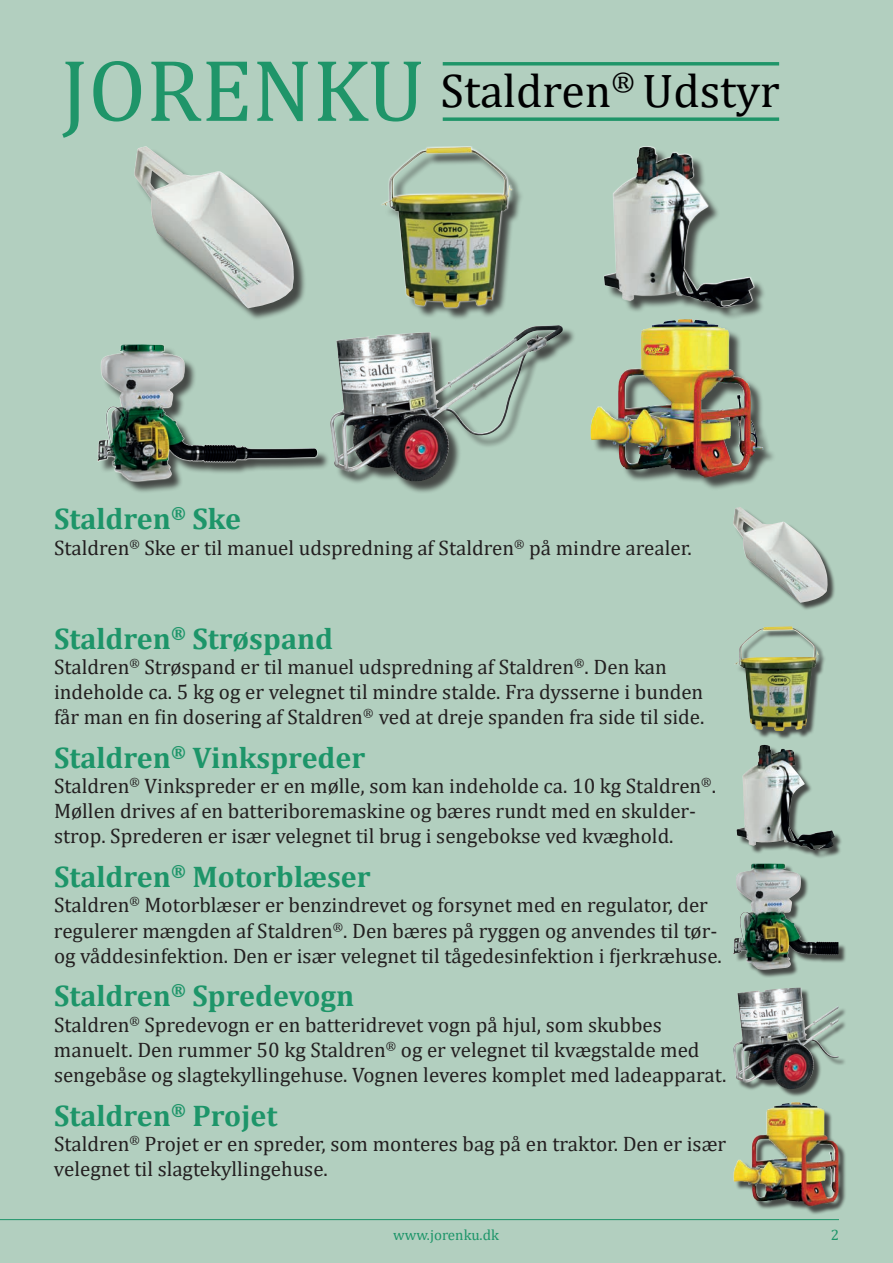
<style>
.page{position:relative;width:893px;height:1263px;background:#b2cfbf}
.page>*{position:absolute;margin:0;border:0;box-sizing:border-box;transform-origin:0 0}
.t1{font:47.55px "Cambria";color:#000001}
.t2{font:700 30px "Cambria";color:#1d9569}
.t3{font:27.6px "Cambria";color:#000001}
.t4{font:21px/25.2px "Cambria";color:#231f20}
.t5{font:15px "Cambria";color:#1d9569}
.s1{font-size:88.65px;color:#1f9569}
</style>
<div class="page">
<hr style="left:0;top:1219px;width:839px;height:1px;background:#1d9569">
<svg style="left:443px;top:62px;width:336px;height:4px"></svg>
<svg style="left:443px;top:117px;width:336px;height:4px"></svg>
<div style="left:735px;top:508px;width:101px;height:103px;background:#231f20;opacity:.75"></div>
<img style="left:733px;top:507px;width:8px;height:29px">
<div style="left:736px;top:628px;width:91px;height:111px;background:#231f20;opacity:.75"></div>
<img style="left:749px;top:626px;width:42px;height:11px">
<div style="left:738px;top:746px;width:105px;height:112px;background:#231f20;opacity:.75"></div>
<img style="left:753px;top:745px;width:11px;height:22px">
<div style="left:735px;top:865px;width:112px;height:113px;background:#231f20;opacity:.75"></div>
<img style="left:736px;top:864px;width:17px;height:27px">
<div style="left:735px;top:989px;width:112px;height:108px;background:#231f20;opacity:.75"></div>
<img style="left:744px;top:987px;width:54px;height:5px">
<div style="left:735px;top:1104px;width:112px;height:111px;background:#231f20;opacity:.75"></div>
<img style="left:733px;top:1102px;width:105px;height:104px">
<div style="left:136px;top:149px;width:171px;height:172px;background:#231f20;opacity:.75"></div>
<img style="left:134px;top:146px;width:12px;height:46px">
<div style="left:384px;top:149px;width:140px;height:172px;background:#231f20;opacity:.75"></div>
<div style="left:380px;top:146px;width:133px;height:162px;background:#fff;opacity:.75"></div>
<img style="left:404px;top:147px;width:66px;height:18px">
<div style="left:606px;top:149px;width:160px;height:171px;background:#231f20;opacity:.75"></div>
<div style="left:603px;top:146px;width:152px;height:162px;background:#fff;opacity:.75"></div>
<img style="left:628px;top:147px;width:18px;height:34px">
<div style="left:100px;top:346px;width:230px;height:148px;background:#231f20;opacity:.75"></div>
<div style="left:98px;top:343px;width:220px;height:138px;background:#fff;opacity:.75"></div>
<img style="left:101px;top:344px;width:41px;height:35px">
<div style="left:332px;top:327px;width:244px;height:167px;background:#231f20;opacity:.75"></div>
<img style="left:516px;top:325px;width:41px;height:11px">
<div style="left:593px;top:321px;width:183px;height:170px;background:#231f20;opacity:.75"></div>
<img style="left:590px;top:319px;width:173px;height:159px">
<h1 class="t1" style="left:61px;top:63px;width:720px"><span class="s1">JORENKU</span> Staldren Udstyr</h1>
<h3 class="t3" style="left:612px;top:65px;width:25px">®</h3>
<h2 class="t2" style="left:54px;top:498px;width:189px">Staldren<sup>®</sup> Ske</h2>
<p class="t4" style="left:54px;top:535px;width:639px">Staldren<sup>®</sup> Ske er til manuel udspredning af Staldren<sup>®</sup> på mindre arealer.</p>
<h2 class="t2" style="left:54px;top:617px;width:281px">Staldren<sup>®</sup> Strøspand</h2>
<p class="t4" style="left:54px;top:654px;width:652px">Staldren<sup>®</sup> Strøspand er til manuel udspredning af Staldren<sup>®</sup>. Den kan indeholde ca. 5 kg og er velegnet til mindre stalde. Fra dysserne i bunden får man en fin dosering af Staldren<sup>®</sup> ved at dreje spanden fra side til side.</p>
<h2 class="t2" style="left:54px;top:736px;width:313px">Staldren<sup>®</sup> Vinkspreder</h2>
<p class="t4" style="left:54px;top:773px;width:663px">Staldren<sup>®</sup> Vinkspreder er en mølle, som kan indeholde ca. 10 kg Staldren<sup>®</sup>.<br>Møllen drives af en batteriboremaskine og bæres rundt med en skulder&shy;strop. Sprederen er især velegnet til brug i sengebokse ved kvæghold.</p>
<h2 class="t2" style="left:54px;top:856px;width:318px">Staldren<sup>®</sup> Motorblæser</h2>
<p class="t4" style="left:54px;top:892px;width:669px">Staldren<sup>®</sup> Motorblæser er benzindrevet og forsynet med en regulator, der regulerer mængden af Staldren<sup>®</sup>. Den bæres på ryggen og anvendes til tør&shy;og våddesinfektion. Den er især velegnet til tågedesinfektion i fjerkræhuse.</p>
<h2 class="t2" style="left:54px;top:975px;width:302px">Staldren<sup>®</sup> Spredevogn</h2>
<p class="t4" style="left:54px;top:1012px;width:674px">Staldren<sup>®</sup> Spredevogn er en batteridrevet vogn på hjul, som skubbes manuelt. Den rummer 50 kg Staldren<sup>®</sup> og er velegnet til kvægstalde med sengebåse og slagtekyllingehuse. Vognen leveres komplet med ladeapparat.</p>
<h2 class="t2" style="left:54px;top:1094px;width:225px">Staldren<sup>®</sup> Projet</h2>
<p class="t4" style="left:54px;top:1131px;width:674px">Staldren<sup>®</sup> Projet er en spreder, som monteres bag på en traktor. Den er især velegnet til slagtekyllingehuse.</p>
<p class="t5" style="left:393px;top:1226px;width:107px">www.jorenku.dk</p>
<p class="t5" style="left:831px;top:1226px;width:10px">2</p>
</div>
